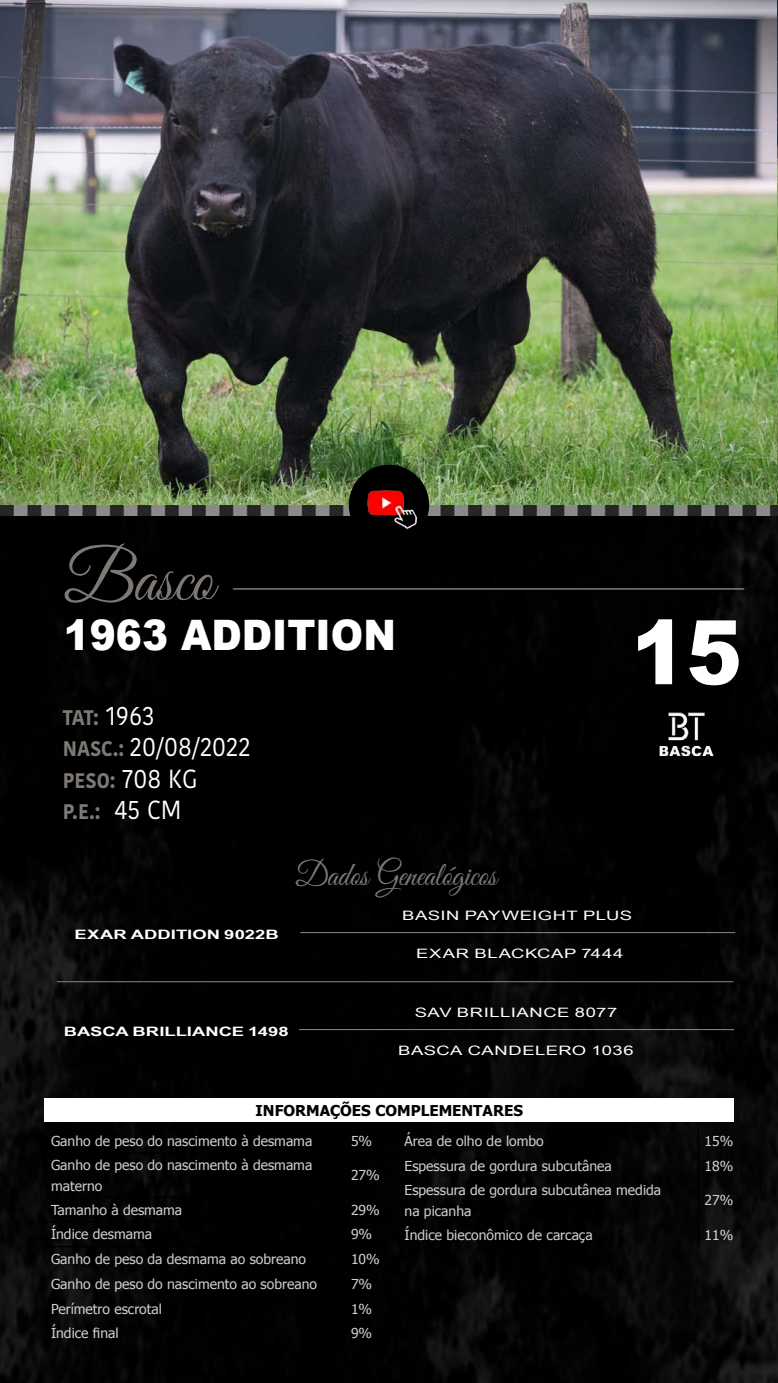
<style>
.page{position:relative;width:778px;height:1383px;background:#fff}
.page>*{position:absolute;margin:0;border:0;box-sizing:border-box;transform-origin:0 0}
.t1{font:900 89.1px "Arial";color:#fff;scale:.93 1}
.t2{font:72px "Great Vibes";color:#7e7974;scale:.93 1}
.t3{font:900 42px "Arial";color:#fff;scale:.93 1}
.t4{font:33.6px "Great Vibes";color:#7e7974;scale:.93 1}
.t5{font:26.1px "Kohinoor Devanagari";color:#fff;scale:.93 1}
.t6{font:700 21px/31.2px "Kohinoor Devanagari";color:#7e7974;scale:.93 1}
.t7{font:700 15px "Tahoma";color:#000}
.t8{font:13.8px/21.3px "Tahoma";color:#cecece}
.t9{font:12.9px "Arial Narrow";letter-spacing:.02em;color:#fff;scale:1.73 1}
.t10{font:700 12.9px "Arial Narrow";letter-spacing:.005em;color:#fff;scale:1.73 1}
.s1{font-weight:400;font-size:26.1px;color:#fff}
.s2{font-weight:700;font-size:21px;color:#7e7974}
</style>
<div class="page">
<img style="left:0;top:505px;width:777px;height:878px">
<img style="left:1px;top:505px;width:776px;height:11px">
<hr style="left:300px;top:932px;width:435px;height:1px;background:#8a8989">
<hr style="left:299px;top:1029px;width:434px;height:1px;background:#8a8989">
<img style="left:0;top:0;width:777px;height:505px">
<img style="left:638px;top:699px;width:91px;height:70px">
<svg style="left:344px;top:1128px;width:1px;height:24px"></svg>
<hr style="left:344px;top:1154px;width:1px;height:42px;background:#000">
<svg style="left:344px;top:1198px;width:1px;height:147px"></svg>
<hr style="left:45px;top:1152px;width:300px;height:2px;background:#000">
<hr style="left:345px;top:1152px;width:44px;height:2px;background:#000">
<hr style="left:45px;top:1196px;width:300px;height:2px;background:#000">
<hr style="left:345px;top:1196px;width:44px;height:2px;background:#000">
<hr style="left:45px;top:1221px;width:300px;height:1px;background:#000">
<hr style="left:345px;top:1221px;width:44px;height:1px;background:#000">
<hr style="left:45px;top:1246px;width:300px;height:1px;background:#000">
<hr style="left:345px;top:1246px;width:44px;height:1px;background:#000">
<div style="left:45px;top:1099px;width:688px;height:23px;background:#fff"></div>
<hr style="left:233px;top:588px;width:511px;height:1px;background:#8a8989">
<hr style="left:57px;top:981px;width:676px;height:1px;background:#8a8989">
<div style="left:348px;top:465px;width:81px;height:80px;background:#000;border-radius:50%"></div>
<img style="left:348px;top:477px;width:79px;height:59px">
<img style="left:777px;top:0;width:1px;height:505px">
<hr style="left:697px;top:1128px;width:2px;height:25px;background:#000">
<hr style="left:697px;top:1153px;width:2px;height:25px;background:#000">
<hr style="left:697px;top:1178px;width:2px;height:44px;background:#000">
<hr style="left:697px;top:1222px;width:2px;height:25px;background:#000">
<h2 class="t2" style="left:64px;top:538px;width:163px">Basco</h2>
<h3 class="t3" style="left:64px;top:605px;width:358px">1963 ADDITION</h3>
<h3 class="t6" style="left:63px;top:701px;width:100px">TAT: <span class="s1">1963</span></h3>
<h3 class="t5" style="left:63px;top:732px;width:203px"><span class="s2">NASC.:</span> 20/08/2022</h3>
<h3 class="t6" style="left:63px;top:764px;width:146px">PESO: <span class="s1">708 KG<br></span>P.E.: <span class="s1">45 CM</span></h3>
<h3 class="t4" style="left:296px;top:856px;width:217px">Dados Genealógicos</h3>
<h1 class="t1" style="left:631px;top:588px;width:120px">15</h1>
<p class="t10" style="left:74px;top:924px;width:120px">EXAR ADDITION 9022B</p>
<p class="t10" style="left:64px;top:1021px;width:131px">BASCA BRILLIANCE 1498</p>
<p class="t9" style="left:402px;top:906px;width:134px">BASIN PAYWEIGHT PLUS</p>
<p class="t9" style="left:416px;top:944px;width:121px">EXAR BLACKCAP 7444</p>
<p class="t9" style="left:414px;top:1003px;width:118px">SAV BRILLIANCE 8077</p>
<p class="t9" style="left:398px;top:1041px;width:137px">BASCA CANDELERO 1036</p>
<p class="t7" style="left:255px;top:1100px;width:269px">INFORMAÇÕES COMPLEMENTARES</p>
<p class="t8" style="left:51px;top:1129px;width:263px">Ganho de peso do nascimento à desmama</p>
<p class="t8" style="left:351px;top:1129px;width:23px">5%</p>
<p class="t8" style="left:51px;top:1153px;width:263px">Ganho de peso do nascimento à desmama materno</p>
<p class="t8" style="left:351px;top:1164px;width:30px">27%</p>
<p class="t8" style="left:51px;top:1198px;width:133px">Tamanho à desmama</p>
<p class="t8" style="left:351px;top:1198px;width:30px">29%</p>
<p class="t8" style="left:51px;top:1223px;width:103px">Índice desmama</p>
<p class="t8" style="left:351px;top:1223px;width:23px">9%</p>
<p class="t8" style="left:51px;top:1248px;width:256px">Ganho de peso da desmama ao sobreano</p>
<p class="t8" style="left:351px;top:1248px;width:30px">10%</p>
<p class="t8" style="left:51px;top:1272px;width:267px">Ganho de peso do nascimento ao sobreano</p>
<p class="t8" style="left:351px;top:1272px;width:23px">7%</p>
<p class="t8" style="left:51px;top:1297px;width:112px">Perímetro escrotal</p>
<p class="t8" style="left:351px;top:1297px;width:23px">1%</p>
<p class="t8" style="left:51px;top:1322px;width:69px">Índice final</p>
<p class="t8" style="left:351px;top:1322px;width:23px">9%</p>
<p class="t8" style="left:404px;top:1130px;width:141px">Área de olho de lombo</p>
<p class="t8" style="left:704px;top:1130px;width:30px">15%</p>
<p class="t8" style="left:404px;top:1154px;width:209px">Espessura de gordura subcutânea</p>
<p class="t8" style="left:704px;top:1154px;width:30px">18%</p>
<p class="t8" style="left:404px;top:1178px;width:258px">Espessura de gordura subcutânea medida na picanha</p>
<p class="t8" style="left:704px;top:1189px;width:30px">27%</p>
<p class="t8" style="left:404px;top:1223px;width:189px">Índice bieconômico de carcaça</p>
<p class="t8" style="left:704px;top:1223px;width:30px">11%</p>
</div>
